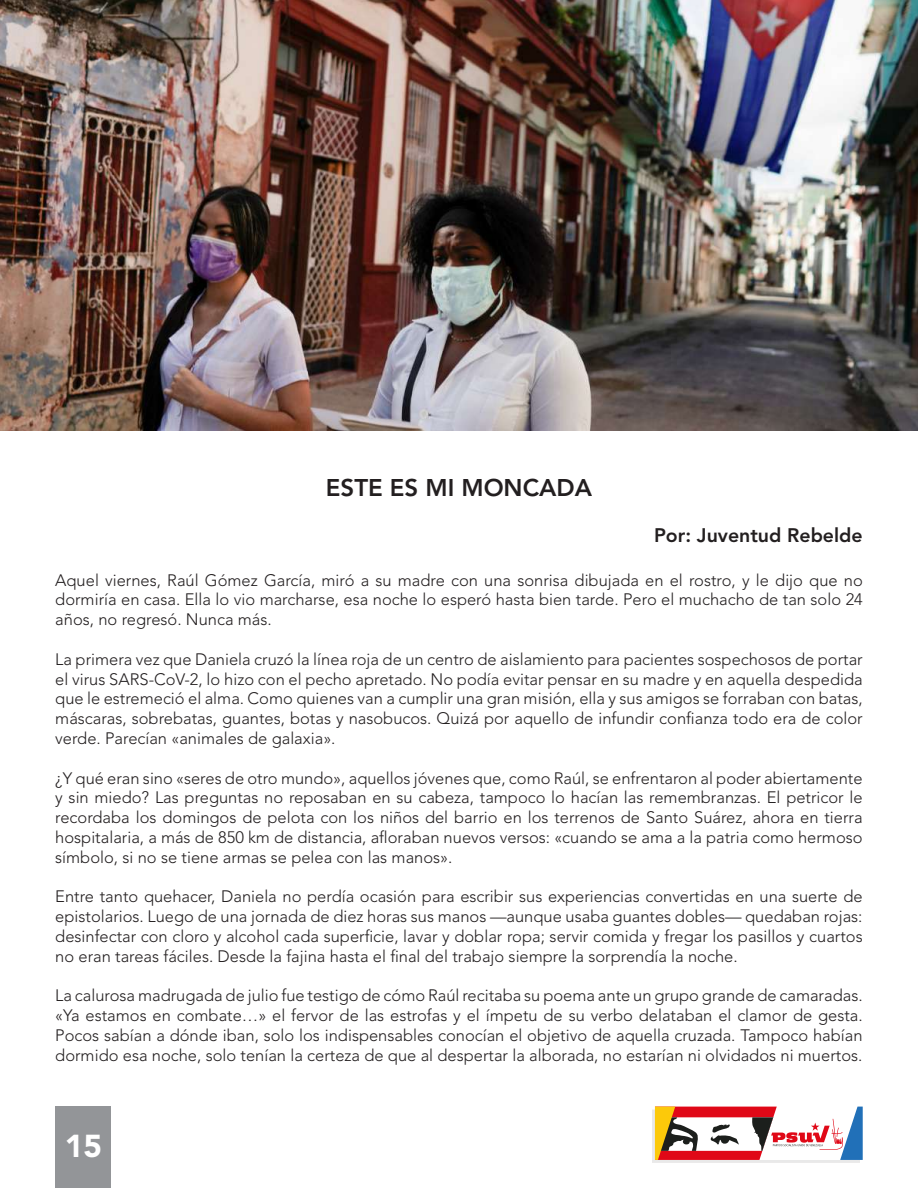
<style>
.page{position:relative;width:918px;height:1188px;background:#fff}
.page>*{position:absolute;margin:0;border:0;box-sizing:border-box;transform-origin:0 0}
.t1{font:900 31.5px "Avenir LT Std";color:#fff}
.t2{font:800 24px "Avenir LT Std";color:#231f20}
.t3{font:800 19.5px "Avenir LT Std";color:#231f20}
.t4{font:300 16.5px/19.8px "Avenir LT Std";color:#231f20;text-align:justify}
</style>
<div class="page">
<div style="left:55px;top:1107px;width:56px;height:81px;background:#939598"></div>
<div style="left:652px;top:1110px;width:208px;height:53px;background:#231f20;opacity:.1"></div>
<svg style="left:655px;top:1107px;width:208px;height:53px"></svg>
<img style="left:0;top:0;width:918px;height:431px">
<h2 class="t2" style="left:326px;top:473px;width:268px">ESTE ES MI MONCADA</h2>
<p class="t3" style="left:654px;top:524px;width:210px">Por: Juventud Rebelde</p>
<p class="t4" style="left:55px;top:570px;width:809px">Aquel viernes, Raúl Gómez García, miró a su madre con una sonrisa dibujada en el rostro, y le dijo que no dormiría en casa. Ella lo vio marcharse, esa noche lo esperó hasta bien tarde. Pero el muchacho de tan solo 24 años, no regresó. Nunca más.</p>
<p class="t4" style="left:55px;top:649px;width:809px">La primera vez que Daniela cruzó la línea roja de un centro de aislamiento para pacientes sospechosos de portar el virus SARS-CoV-2, lo hizo con el pecho apretado. No podía evitar pensar en su madre y en aquella despedida que le estremeció el alma. Como quienes van a cumplir una gran misión, ella y sus amigos se forraban con batas, máscaras, sobrebatas, guantes, botas y nasobucos. Quizá por aquello de infundir confianza todo era de color verde. Parecían «animales de galaxia».</p>
<p class="t4" style="left:55px;top:768px;width:809px">¿Y qué eran sino «seres de otro mundo», aquellos jóvenes que, como Raúl, se enfrentaron al poder abiertamente y sin miedo? Las preguntas no reposaban en su cabeza, tampoco lo hacían las remembranzas. El petricor le recordaba los domingos de pelota con los niños del barrio en los terrenos de Santo Suárez, ahora en tierra hospitalaria, a más de 850 km de distancia, afloraban nuevos versos: «cuando se ama a la patria como hermoso símbolo, si no se tiene armas se pelea con las manos».</p>
<p class="t4" style="left:55px;top:887px;width:809px">Entre tanto quehacer, Daniela no perdía ocasión para escribir sus experiencias convertidas en una suerte de epistolarios. Luego de una jornada de diez horas sus manos —aunque usaba guantes dobles— quedaban rojas: desinfectar con cloro y alcohol cada superficie, lavar y doblar ropa; servir comida y fregar los pasillos y cuartos no eran tareas fáciles. Desde la fajina hasta el final del trabajo siempre la sorprendía la noche.</p>
<p class="t4" style="left:55px;top:986px;width:809px">La calurosa madrugada de julio fue testigo de cómo Raúl recitaba su poema ante un grupo grande de camaradas. «Ya estamos en combate…» el fervor de las estrofas y el ímpetu de su verbo delataban el clamor de gesta.<br>Pocos sabían a dónde iban, solo los indispensables conocían el objetivo de aquella cruzada. Tampoco habían dormido esa noche, solo tenían la certeza de que al despertar la alborada, no estarían ni olvidados ni muertos.</p>
<h1 class="t1" style="left:65px;top:1127px;width:39px">15</h1>
</div>
